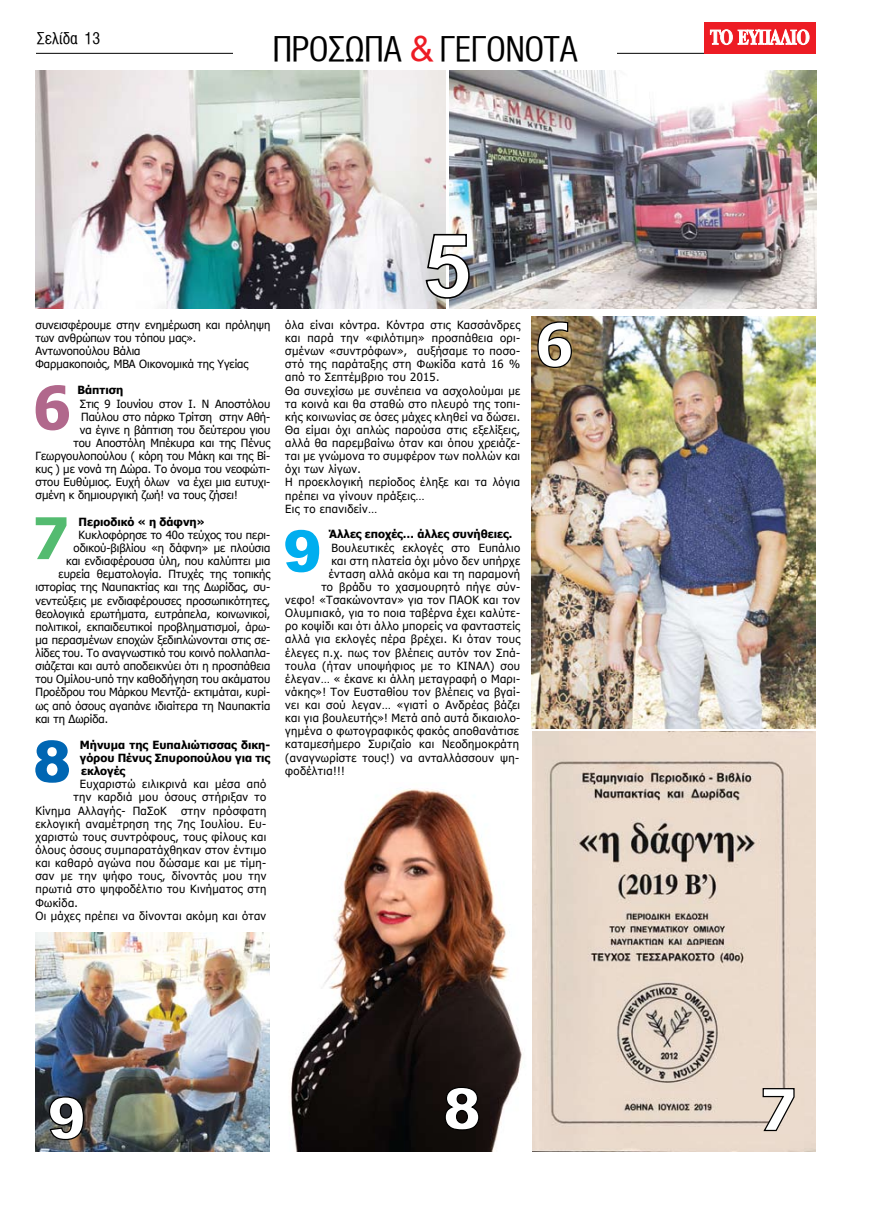
<style>
.page{position:relative;width:869px;height:1205px;background:#fff}
.page>*{position:absolute;margin:0;border:0;box-sizing:border-box;transform-origin:0 0}
.t1{font:34px "UB Helvetica Cond";letter-spacing:-.02em;color:#000}
.t2{font:16.25px "UB Helvetica Cond";color:#000}
.t3{font:11.25px/13.1px "Tahoma";letter-spacing:.03em;color:#000}
.t4{font:11.25px/13.1px "Tahoma";color:#000}
.t5{font:700 11.25px/13.1px "Tahoma";color:#000;text-align:justify}
.s1{font-family:"UB Helvetica";color:#ed1c24}
</style>
<div class="page">
<hr style="left:0;top:53px;width:815px;height:1px;background:#000">
<div style="left:703px;top:22px;width:112px;height:31px;background:#ed1c24"></div>
<svg style="left:703px;top:26px;width:106px;height:19px"></svg>
<div style="left:0;top:51px;width:35px;height:7px;background:#fff"></div>
<img style="left:449px;top:71px;width:367px;height:237px">
<div style="left:233px;top:24px;width:383px;height:38px;background:#fff"></div>
<img style="left:532px;top:731px;width:283px;height:421px">
<img style="left:531px;top:316px;width:284px;height:412px">
<img style="left:35px;top:71px;width:410px;height:238px">
<img style="left:291px;top:789px;width:231px;height:363px">
<img style="left:35px;top:933px;width:234px;height:219px">
<svg style="left:536px;top:321px;width:36px;height:48px"></svg>
<svg style="left:424px;top:233px;width:46px;height:66px"></svg>
<svg style="left:36px;top:385px;width:33px;height:45px"></svg>
<svg style="left:36px;top:517px;width:30px;height:42px"></svg>
<svg style="left:35px;top:740px;width:34px;height:43px"></svg>
<svg style="left:761px;top:1087px;width:33px;height:44px"></svg>
<svg style="left:443px;top:1086px;width:37px;height:45px"></svg>
<svg style="left:285px;top:530px;width:34px;height:42px"></svg>
<svg style="left:48px;top:1095px;width:37px;height:46px"></svg>
<h2 class="t2" style="left:37px;top:29px;width:65px">Σελίδα 13</h2>
<h1 class="t1" style="left:272px;top:30px;width:307px">ΠΡΟΣΩΠΑ <span class="s1">&amp;</span> ΓΕΓΟΝΟΤΑ</h1>
<p class="t4" style="left:35px;top:319px;width:236px">συνεισφέρουμε στην ενημέρωση και πρόληψη των ανθρώπων του τόπου μας».<br>Αντωνοπούλου Βάλια<br>Φαρμακοποιός, MBA Οικονομικά της Υγείας</p>
<p class="t5" style="left:77px;top:384px;width:47px">Βάπτιση</p>
<p class="t4" style="left:80px;top:397px;width:192px">Στις 9 Ιουνίου στον Ι. Ν Αποστόλου</p>
<p class="t4" style="left:81px;top:411px;width:191px">Παύλου στο πάρκο Τρίτση στην Αθή-</p>
<p class="t4" style="left:80px;top:424px;width:192px">να έγινε η βάπτιση του δεύτερου γιου</p>
<p class="t4" style="left:74px;top:437px;width:198px">του Αποστόλη Μπέκυρα και της Πένυς</p>
<p class="t4" style="left:35px;top:450px;width:236px">Γεωργουλοπούλου ( κόρη του Μάκη και της Βί-</p>
<p class="t4" style="left:35px;top:463px;width:236px">κυς ) με νονά τη Δώρα. Το όνομα του νεοφώτι-</p>
<p class="t4" style="left:35px;top:476px;width:236px">στου Ευθύμιος. Ευχή όλων να έχει μια ευτυχι-</p>
<p class="t4" style="left:35px;top:489px;width:204px">σμένη κ δημιουργική ζωή! να τους ζήσει!</p>
<p class="t5" style="left:79px;top:515px;width:127px">Περιοδικό « η δάφνη»</p>
<p class="t4" style="left:79px;top:529px;width:193px">Κυκλοφόρησε το 40ο τεύχος του περι-</p>
<p class="t4" style="left:74px;top:542px;width:198px">οδικού-βιβλίου «η δάφνη» με πλούσια</p>
<p class="t4" style="left:66px;top:555px;width:206px">και ενδιαφέρουσα ύλη, που καλύπτει μια</p>
<p class="t4" style="left:59px;top:568px;width:213px">ευρεία θεματολογία. Πτυχές της τοπικής</p>
<p class="t4" style="left:35px;top:581px;width:236px">ιστορίας της Ναυπακτίας και της Δωρίδας, συ-</p>
<p class="t4" style="left:35px;top:594px;width:236px">νεντεύξεις με ενδιαφέρουσες προσωπικότητες,</p>
<p class="t4" style="left:35px;top:607px;width:236px">θεολογικά ερωτήματα, ευτράπελα, κοινωνικοί,</p>
<p class="t4" style="left:35px;top:621px;width:236px">πολιτικοί, εκπαιδευτικοί προβληματισμοί, άρω-</p>
<p class="t4" style="left:35px;top:634px;width:236px">μα περασμένων εποχών ξεδιπλώνονται στις σε-</p>
<p class="t4" style="left:35px;top:647px;width:236px">λίδες του. Το αναγνωστικό του κοινό πολλαπλα-</p>
<p class="t4" style="left:35px;top:660px;width:236px">σιάζεται και αυτό αποδεικνύει ότι η προσπάθεια</p>
<p class="t4" style="left:35px;top:673px;width:236px">του Ομίλου-υπό την καθοδήγηση του ακάματου</p>
<p class="t4" style="left:35px;top:686px;width:236px">Προέδρου του Μάρκου Μεντζά- εκτιμάται, κυρί-</p>
<p class="t4" style="left:35px;top:699px;width:236px">ως από όσους αγαπάνε ιδιαίτερα τη Ναυπακτία</p>
<p class="t4" style="left:35px;top:712px;width:74px">και τη Δωρίδα.</p>
<p class="t5" style="left:80px;top:739px;width:192px">Μήνυμα της Ευπαλιώτισσας δικη&shy;γόρου Πένυς Σπυροπούλου για τις εκλογές</p>
<p class="t3" style="left:80px;top:778px;width:188px">Ευχαριστώ ειλικρινά και μέσα από</p>
<p class="t3" style="left:74px;top:791px;width:194px">την καρδιά μου όσους στήριξαν το</p>
<p class="t3" style="left:35px;top:804px;width:133px">Κίνημα Αλλαγής- ΠαΣοΚ</p>
<p class="t3" style="left:35px;top:804px;width:232px;text-indent:145px">στην πρόσφατη εκλογική αναμέτρηση της 7ης Ιουλίου. Ευ&shy;χαριστώ τους συντρόφους, τους φίλους και όλους όσους συμπαρατάχθηκαν στον έντιμο και καθαρό αγώνα που δώσαμε και με τίμη&shy;σαν με την ψήφο τους, δίνοντάς μου την πρωτιά στο ψηφοδέλτιο του Κινήματος στη Φωκίδα.<br>Οι μάχες πρέπει να δίνονται ακόμη και όταν</p>
<p class="t3" style="left:285px;top:319px;width:236px">όλα είναι κόντρα. Κόντρα στις Κασσάνδρες και παρά την «φιλότιμη» προσπάθεια ορι&shy;σμένων «συντρόφων», αυξήσαμε το ποσο&shy;στό της παράταξης στη Φωκίδα κατά 16 % από το Σεπτέμβριο του 2015.<br>Θα συνεχίσω με συνέπεια να ασχολούμαι με τα κοινά και θα σταθώ στο πλευρό της τοπι&shy;κής κοινωνίας σε όσες μάχες κληθεί να δώσει.<br>Θα είμαι όχι απλώς παρούσα στις εξελίξεις, αλλά θα παρεμβαίνω όταν και όπου χρειάζε&shy;ται με γνώμονα το συμφέρον των πολλών και όχι των λίγων.<br>Η προεκλογική περίοδος έληξε και τα λόγια πρέπει να γίνουν πράξεις…<br>Εις το επανιδείν…</p>
<p class="t5" style="left:329px;top:528px;width:185px">Άλλες εποχές… άλλες συνήθειες.</p>
<p class="t3" style="left:331px;top:541px;width:190px">Βουλευτικές εκλογές στο Ευπάλιο</p>
<p class="t3" style="left:331px;top:554px;width:190px">και στη πλατεία όχι μόνο δεν υπήρχε</p>
<p class="t3" style="left:329px;top:568px;width:193px">ένταση αλλά ακόμα και τη παραμονή</p>
<p class="t3" style="left:321px;top:581px;width:200px">το βράδυ το χασμουρητό πήγε σύν-</p>
<p class="t3" style="left:285px;top:594px;width:236px">νεφο! «Τσακώνονταν» για τον ΠΑΟΚ και τον</p>
<p class="t3" style="left:285px;top:607px;width:236px">Ολυμπιακό, για το ποια ταβέρνα έχει καλύτε-</p>
<p class="t3" style="left:285px;top:620px;width:236px">ρο κοψίδι και ότι άλλο μπορείς να φανταστείς</p>
<p class="t3" style="left:285px;top:633px;width:236px">αλλά για εκλογές πέρα βρέχει. Κι όταν τους</p>
<p class="t3" style="left:285px;top:646px;width:236px">έλεγες π.χ. πως τον βλέπεις αυτόν τον Σπά-</p>
<p class="t3" style="left:285px;top:660px;width:236px">τουλα (ήταν υποψήφιος με το ΚΙΝΑΛ) σου</p>
<p class="t3" style="left:285px;top:673px;width:236px">έλεγαν… « έκανε κι άλλη μεταγραφή ο Μαρι-</p>
<p class="t3" style="left:285px;top:686px;width:236px">νάκης»! Τον Ευσταθίου τον βλέπεις να βγαί-</p>
<p class="t3" style="left:285px;top:699px;width:236px">νει και σού λεγαν… «γιατί ο Ανδρέας βάζει</p>
<p class="t3" style="left:285px;top:712px;width:236px">και για βουλευτής»! Μετά από αυτά δικαιολο-</p>
<p class="t3" style="left:285px;top:725px;width:235px">γημένα ο φωτογραφικός φακός αποθανάτισε</p>
<p class="t3" style="left:285px;top:738px;width:235px">καταμεσήμερο Συριζαίο και Νεοδημοκράτη</p>
<p class="t3" style="left:285px;top:751px;width:235px">(αναγνωρίστε τους!) να ανταλλάσσουν ψη-</p>
<p class="t3" style="left:285px;top:765px;width:61px">φοδέλτια!!!</p>
</div>
